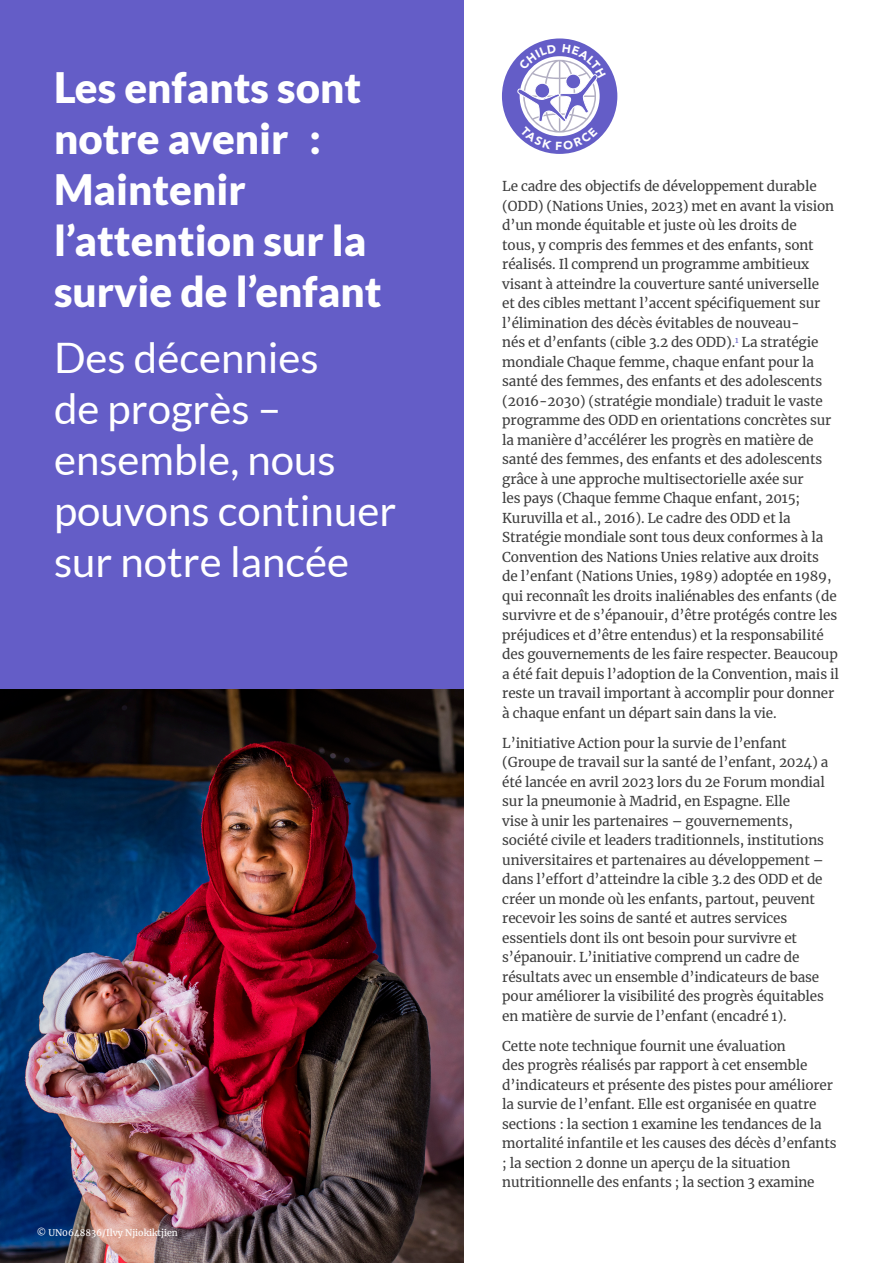
<style>
.page{position:relative;width:893px;height:1263px;background:#fff}
.page>*{position:absolute;margin:0;border:0;box-sizing:border-box;transform-origin:0 0}
.t1{font:900 42px/51px "Lato";color:#fff}
.t2{font:42px/51px "Lato";color:#fff}
.Text{font:13.5px/19.5px "Merriweather";letter-spacing:-.01em;color:#3d3d3d}
.Photo{font:9px "Merriweather";color:#fff}
</style>
<div class="page">
<div style="left:0;top:0;width:463px;height:689px;background:#645dc7"></div>
<img style="left:0;top:689px;width:463px;height:574px">
<svg style="left:502px;top:38px;width:115px;height:116px"></svg>
<p class="t1" style="left:54px;top:61px;width:329px">Les enfants sont notre avenir :<br>Maintenir l’attention sur la survie de l’enfant</p>
<p class="t2" style="left:54px;top:332px;width:344px">Des décennies<br>de progrès – ensemble, nous pouvons continuer sur notre lancée</p>
<p class="Photo" style="left:37px;top:1227px;width:142px">© UN0648836/Ilvy Njiokiktjien</p>
<p class="Text" style="left:502px;top:176px;width:338px">Le cadre des objectifs de développement durable (ODD) (Nations Unies, 2023) met en avant la vision d’un monde équitable et juste où les droits de<br>tous, y compris des femmes et des enfants, sont réalisés. Il comprend un programme ambitieux visant à atteindre la couverture santé universelle<br>et des cibles mettant l’accent spécifiquement sur l’élimination des décès évitables de nouveau-<br>nés et d’enfants (cible 3.2 des ODD).<sup>1</sup> La stratégie mondiale Chaque femme, chaque enfant pour la santé des femmes, des enfants et des adolescents (2016-2030) (stratégie mondiale) traduit le vaste programme des ODD en orientations concrètes sur la manière d’accélérer les progrès en matière de santé des femmes, des enfants et des adolescents grâce à une approche multisectorielle axée sur<br>les pays (Chaque femme Chaque enfant, 2015; Kuruvilla et al., 2016). Le cadre des ODD et la Stratégie mondiale sont tous deux conformes à la Convention des Nations Unies relative aux droits<br>de l’enfant (Nations Unies, 1989) adoptée en 1989, qui reconnaît les droits inaliénables des enfants (de survivre et de s’épanouir, d’être protégés contre les préjudices et d’être entendus) et la responsabilité des gouvernements de les faire respecter. Beaucoup a été fait depuis l’adoption de la Convention, mais il reste un travail important à accomplir pour donner à chaque enfant un départ sain dans la vie.</p>
<p class="Text" style="left:502px;top:733px;width:327px">L’initiative Action pour la survie de l’enfant (Groupe de travail sur la santé de l’enfant, 2024) a été lancée en avril 2023 lors du 2e Forum mondial sur la pneumonie à Madrid, en Espagne. Elle<br>vise à unir les partenaires – gouvernements, société civile et leaders traditionnels, institutions universitaires et partenaires au développement – dans l’effort d’atteindre la cible 3.2 des ODD et de créer un monde où les enfants, partout, peuvent recevoir les soins de santé et autres services essentiels dont ils ont besoin pour survivre et s’épanouir. L’initiative comprend un cadre de résultats avec un ensemble d’indicateurs de base pour améliorer la visibilité des progrès équitables en matière de survie de l’enfant (encadré 1).</p>
<p class="Text" style="left:502px;top:1036px;width:336px">Cette note technique fournit une évaluation<br>des progrès réalisés par rapport à cet ensemble d’indicateurs et présente des pistes pour améliorer la survie de l’enfant. Elle est organisée en quatre sections : la section 1 examine les tendances de la mortalité infantile et les causes des décès d’enfants ; la section 2 donne un aperçu de la situation nutritionnelle des enfants ; la section 3 examine</p>
</div>
